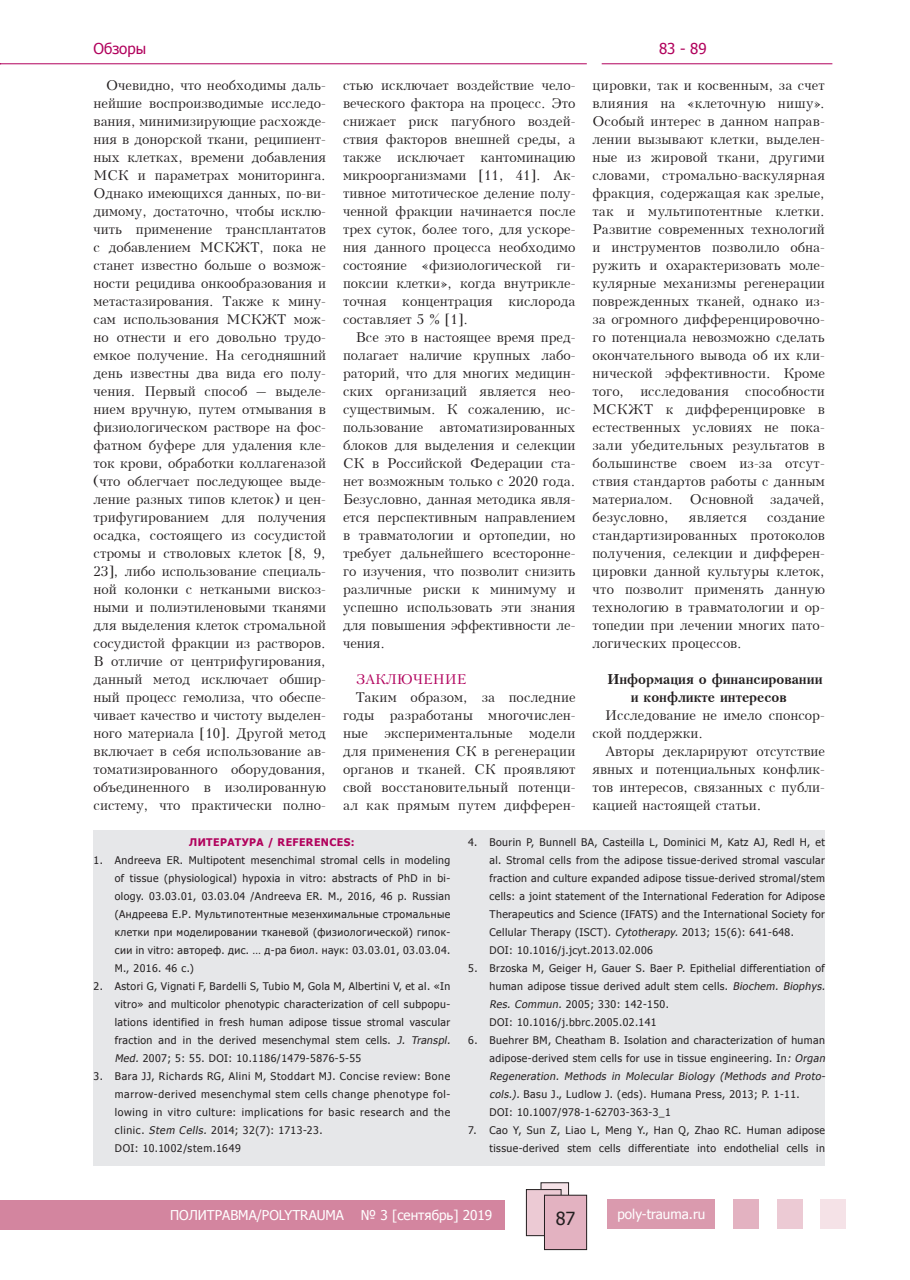
<style>
.page{position:relative;width:910px;height:1280px;background:#fff}
.page>*{position:absolute;margin:0;border:0;box-sizing:border-box;transform-origin:0 0}
.t1{font:18px "Tahoma";color:#231f20}
.t2{font:15px "Tahoma";color:#b1015c}
.t3{font:13.5px/18px "Kudrashov Plain";color:#231f20;text-align:justify}
.t4{font:13.5px "Tahoma";color:#fff}
.t5{font:700 13.5px/18px "Kudrashov";color:#231f20}
.t6{font:13.5px "Kudrashov Plain";color:#b1015c}
.t7{font:10.5px/18px "Tahoma";letter-spacing:.04em;color:#231f20}
.t8{font:10.5px/18px "Tahoma";letter-spacing:.065em;color:#231f20}
.t9{font:700 10.5px "Tahoma";letter-spacing:.04em;color:#b1015c}
.s1{font-style:italic}
</style>
<div class="page">
<div style="left:607px;top:1198px;width:107px;height:30px;background:#da9aae"></div>
<div style="left:733px;top:1198px;width:26px;height:30px;background:#e3b2c1"></div>
<div style="left:777px;top:1198px;width:26px;height:30px;background:#eccad4"></div>
<div style="left:821px;top:1198px;width:25px;height:30px;background:#f5e2e7"></div>
<div style="left:0;top:1200px;width:505px;height:29px;background:#d3859f"></div>
<div style="left:541px;top:1183px;width:28px;height:36px;background:#f5e2e7"></div>
<div style="left:541px;top:1182px;width:28px;height:37px;border:1px solid #231f20"></div>
<div style="left:526px;top:1189px;width:35px;height:47px;background:#eccad4"></div>
<div style="left:526px;top:1189px;width:35px;height:47px;border:1px solid #231f20"></div>
<div style="left:544px;top:1195px;width:43px;height:54px;background:#e3b2c1"></div>
<div style="left:544px;top:1195px;width:43px;height:55px;border:1px solid #231f20"></div>
<hr style="left:0;top:63px;width:587px;height:1px;background:#b1015c">
<hr style="left:602px;top:63px;width:230px;height:1px;background:#b1015c">
<div style="left:94px;top:831px;width:731px;height:335px;background:#e6e7e9"></div>
<p class="t2" style="left:94px;top:38px;width:54px">Обзоры</p>
<p class="t2" style="left:659px;top:38px;width:49px">83 - 89</p>
<p class="t3" style="left:94px;top:76px;width:234px;text-indent:13px">Очевидно, что необходимы даль&shy;нейшие воспроизводимые исследо&shy;вания, минимизирующие расхожде&shy;ния в донорской ткани, реципиент&shy;ных клетках, времени добавления МСК и параметрах мониторинга.<br>Однако имеющихся данных, по-ви&shy;димому, достаточно, чтобы исклю&shy;чить применение трансплантатов с добавлением МСКЖТ, пока не станет известно больше о возмож&shy;ности рецидива онкообразования и метастазирования. Также к мину&shy;сам использования МСКЖТ мож&shy;но отнести и его довольно трудо&shy;емкое получение. На сегодняшний день известны два вида его полу&shy;чения. Первый способ – выделе&shy;нием вручную, путем отмывания в физиологическом растворе на фос&shy;фатном буфере для удаления кле&shy;ток крови, обработки коллагеназой (что облегчает последующее выде&shy;ление разных типов клеток) и цен&shy;трифугированием для получения осадка, состоящего из сосудистой стромы и стволовых клеток [8, 9, 23], либо использование специаль&shy;ной колонки с неткаными вискоз&shy;ными и полиэтиленовыми тканями для выделения клеток стромальной сосудистой фракции из растворов.<br>В отличие от центрифугирования, данный метод исключает обшир&shy;ный процесс гемолиза, что обеспе&shy;чивает качество и чистоту выделен&shy;ного материала [10]. Другой метод включает в себя использование ав&shy;томатизированного оборудования, объединенного в изолированную систему, что практически полно-</p>
<p class="t3" style="left:343px;top:76px;width:234px">стью исключает воздействие чело&shy;веческого фактора на процесс. Это снижает риск пагубного воздей&shy;ствия факторов внешней среды, а также исключает кантоминацию микроорганизмами [11, 41]. Ак&shy;тивное митотическое деление полу&shy;ченной фракции начинается после трех суток, более того, для ускоре&shy;ния данного процесса необходимо состояние «физиологической ги&shy;поксии клетки», когда внутрикле&shy;точная концентрация кислорода составляет 5 % [1].</p>
<p class="t3" style="left:592px;top:76px;width:234px">цировки, так и косвенным, за счет влияния на «клеточную нишу».<br>Особый интерес в данном направ&shy;лении вызывают клетки, выделен&shy;ные из жировой ткани, другими словами, стромально-васкулярная фракция, содержащая как зрелые, так и мультипотентные клетки.<br>Развитие современных технологий и инструментов позволило обна&shy;ружить и охарактеризовать моле&shy;кулярные механизмы регенерации поврежденных тканей, однако из&shy;за огромного дифференцировочно&shy;го потенциала невозможно сделать окончательного вывода об их кли&shy;нической эффективности. Кроме того, исследования способности МСКЖТ к дифференцировке в естественных условиях не пока&shy;зали убедительных результатов в большинстве своем из-за отсут&shy;ствия стандартов работы с данным материалом. Основной задачей, безусловно,</p>
<p class="t3" style="left:343px;top:328px;width:234px;text-indent:13px">Все это в настоящее время пред&shy;полагает наличие крупных лабо&shy;раторий, что для многих медицин&shy;ских организаций является нео&shy;существимым. К сожалению, ис&shy;пользование автоматизированных блоков для выделения и селекции СК в Российской Федерации ста&shy;нет возможным только с 2020 года.<br>Безусловно, данная методика явля&shy;ется перспективным направлением в травматологии и ортопедии, но требует дальнейшего всесторонне&shy;го изучения, что позволит снизить различные риски к минимуму и успешно использовать эти знания для повышения эффективности ле&shy;чения.</p>
<p class="t6" style="left:356px;top:671px;width:112px">ЗАКЛЮЧЕНИЕ</p>
<p class="t3" style="left:343px;top:688px;width:234px;text-indent:13px">Таким образом, за последние годы разработаны многочислен&shy;ные экспериментальные модели для применения СК в регенерации органов и тканей. СК проявляют свой восстановительный потенци&shy;ал как прямым путем дифферен-</p>
<p class="t3" style="left:592px;top:508px;width:234px;text-indent:175px">создание стандартизированных протоколов получения, селекции и дифферен&shy;цировки данной культуры клеток, что позволит применять данную технологию в травматологии и ор&shy;топедии при лечении многих пато&shy;логических процессов.</p>
<p class="t5" style="left:631px;top:670px;width:193px;text-indent:-23px">Информация о финансировании и конфликте интересов</p>
<p class="t3" style="left:592px;top:706px;width:234px;text-indent:13px">Исследование не имело спонсор&shy;ской поддержки.</p>
<p class="t3" style="left:592px;top:742px;width:234px;text-indent:13px">Авторы декларируют отсутствие явных и потенциальных конфлик&shy;тов интересов, связанных с публи&shy;кацией настоящей статьи.</p>
<p class="t3" style="left:689px;top:508px;width:60px">является</p>
<p class="t9" style="left:189px;top:835px;width:167px">ЛИТЕРАТУРА / REFERENCES:</p>
<p class="t7" style="left:115px;top:851px;width:337px;text-align:justify;text-indent:-21px">1. Andreeva ER. Multipotent mesenchimal stromal cells in modeling of tissue (physiological) hypoxia in vitro: abstracts of PhD in bi&shy;ology. 03.03.01, 03.03.04 /Andreeva ER. M., 2016, 46 p. Russian (Андреева Е.Р. Мультипотентные мезенхимальные стромальные клетки при моделировании тканевой (физиологической) гипок&shy;сии in vitro: автореф. дис. … д-ра биол. наук: 03.03.01, 03.03.04.<br>М., 2016. 46 с.)</p>
<p class="t7" style="left:115px;top:977px;width:339px;text-indent:-21px">2. Astori G, Vignati F, Bardelli S, Tubio M, Gola M, Albertini V, et al. «In vitro» and multicolor phenotypic characterization of cell subpopu&shy;lations identified in fresh human adipose tissue stromal vascular fraction and in the derived mesenchymal stem cells. <span class="s1">J. Transpl.<br>Med.</span> 2007; 5: 55. DOI: 10.1186/1479-5876-5-55</p>
<p class="t8" style="left:115px;top:1067px;width:337px;text-indent:-21px">3. Bara JJ, Richards RG, Alini M, Stoddart MJ. Concise review: Bone marrow-derived mesenchymal stem cells change phenotype fol&shy;lowing in vitro culture: implications for basic research and the clinic. <span class="s1">Stem Cells.</span> 2014; 32(7): 1713-23.<br>DOI: 10.1002/stem.1649</p>
<p class="t7" style="left:489px;top:833px;width:337px;text-indent:-21px">4. Bourin P, Bunnell BA, Casteilla L, Dominici M, Katz AJ, Redl H, et al. Stromal cells from the adipose tissue-derived stromal vascular fraction and culture expanded adipose tissue-derived stromal/stem cells: a joint statement of the International Federation for Adipose Therapeutics and Science (IFATS) and the International Society for Cellular Therapy (ISCT)<span class="s1">. Cytotherapy.</span> 2013; 15(6): 641-648.<br>DOI: 10.1016/j.jcyt.2013.02.006</p>
<p class="t7" style="left:489px;top:959px;width:339px;text-indent:-21px">5. Brzoska M, Geiger H, Gauer S. Baer P. Epithelial differentiation of human adipose tissue derived adult stem cells. <span class="s1">Biochem. Biophys.<br>Res. Commun.</span> 2005; 330: 142-150.<br>DOI: 10.1016/j.bbrc.2005.02.141</p>
<p class="t7" style="left:489px;top:1031px;width:339px;text-indent:-21px">6. Buehrer BM, Cheatham B. Isolation and characterization of human adipose-derived stem cells for use in tissue engineering. In<span class="s1">: Organ Regeneration. Methods in Molecular Biology (Methods and Proto&shy;cols.).</span> Basu J., Ludlow J. (eds). Humana Press, 2013; P. 1-11.<br>DOI: 10.1007/978-1-62703-363-3_1</p>
<p class="t7" style="left:468px;top:1121px;width:358px;text-align:right">7. Cao Y, Sun Z, Liao L, Meng Y., Han Q, Zhao RC. Human adipose tissue-derived stem cells differentiate into endothelial cells in</p>
<p class="t4" style="left:170px;top:1206px;width:176px">ПОЛИТРАВМА/POLYTRAUMA</p>
<p class="t4" style="left:361px;top:1206px;width:133px">№ 3 [сентябрь] 2019</p>
<h1 class="t1" style="left:556px;top:1206px;width:21px">87</h1>
<p class="t4" style="left:617px;top:1205px;width:89px">poly-trauma.ru</p>
</div>
